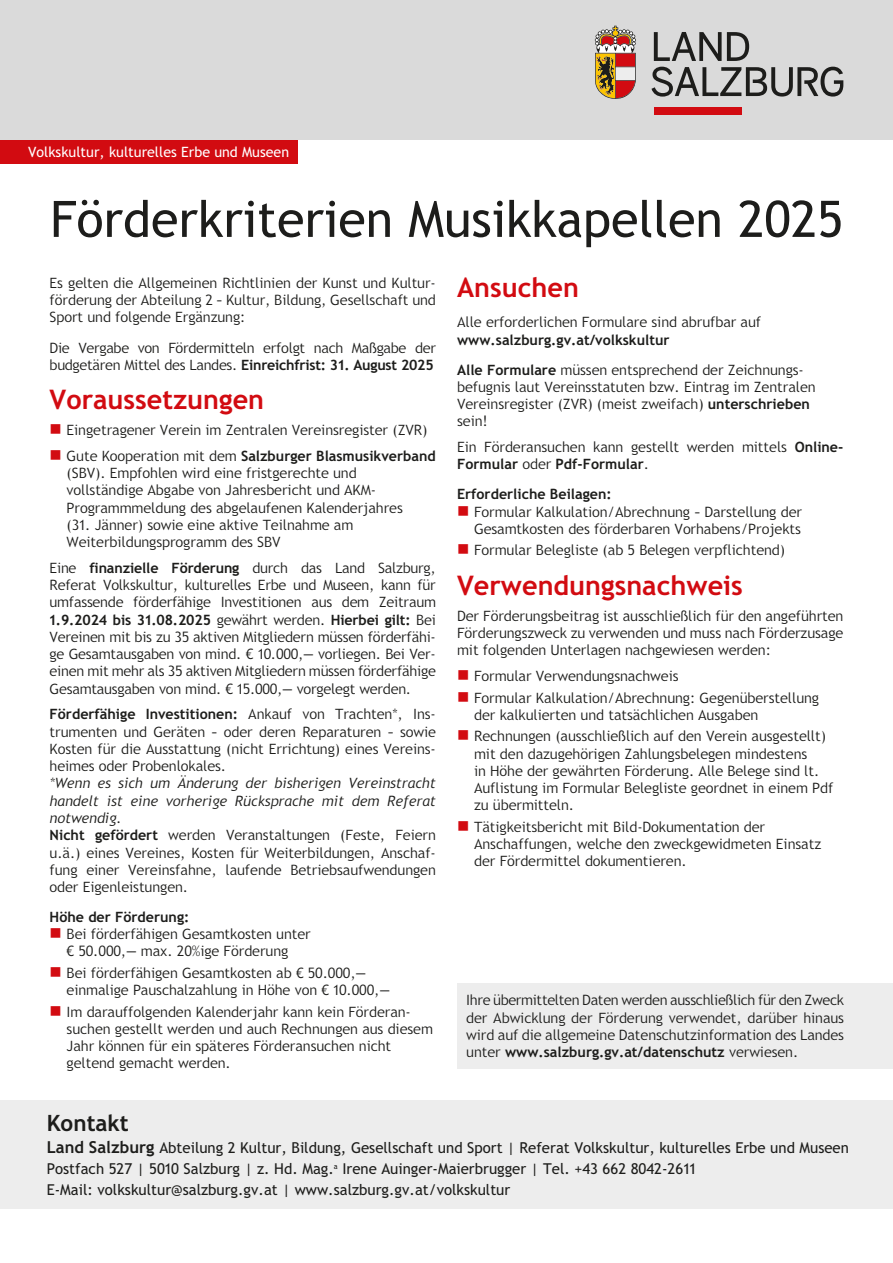
<style>
.page{position:relative;width:893px;height:1263px;background:#fff}
.page>*{position:absolute;margin:0;border:0;box-sizing:border-box;transform-origin:0 0}
.t1{font:50.25px "Trebuchet SBG2";color:#1d1d1b}
.t2{font:700 27px "Trebuchet SBG2";color:#d20b11}
.t3{font:700 22.5px "Trebuchet SBG2";color:#1d1d1b}
.t4{font:15px/21px "Trebuchet SBG2";color:#1d1d1b}
.t5{font:300 14.25px/17.2px "Trebuchet SBG2";color:#1d1d1b}
.t6{font:700 14.25px/30px "Trebuchet SBG2";color:#1d1d1b}
.t7{font:14.25px "Trebuchet SBG2";color:#fff}
.s1{font-weight:700}
.s2{font-style:italic}
.s3{font-weight:300}
.s4{font-weight:700;font-size:16.5px}
</style>
<div class="page">
<div style="left:0;top:0;width:893px;height:140px;background:#dadada"></div>
<div style="left:0;top:140px;width:298px;height:24px;background:#d20b11"></div>
<svg style="left:595px;top:26px;width:41px;height:73px"></svg>
<div style="left:654px;top:107px;width:87px;height:8px;background:#d20b11"></div>
<svg style="left:651px;top:32px;width:192px;height:65px"></svg>
<div style="left:458px;top:983px;width:435px;height:86px;background:#ededed"></div>
<div style="left:0;top:1100px;width:893px;height:109px;background:#ededed"></div>
<p class="t7" style="left:28px;top:144px;width:262px">Volkskultur, kulturelles Erbe und Museen</p>
<h1 class="t1" style="left:50px;top:189px;width:795px">Förderkriterien Musikkapellen 2025</h1>
<p class="t5" style="left:50px;top:274px;width:388px;text-align:justify">Es gelten die Allgemeinen Richtlinien der Kunst und Kultur&shy;förderung der Abteilung 2 – Kultur, Bildung, Gesellschaft und Sport und folgende Ergänzung:</p>
<p class="t5" style="left:50px;top:339px;width:388px">Die Vergabe von Fördermitteln erfolgt nach Maßgabe der budgetären Mittel des Landes. <span class="s1">Einreichfrist: 31. August 2025</span></p>
<h2 class="t2" style="left:50px;top:383px;width:216px">Voraussetzungen</h2>
<p class="t5" style="left:67px;top:417px;width:371px;line-height:25.8px">Eingetragener Verein im Zentralen Vereinsregister (ZVR)<br>Gute Kooperation mit dem <span class="s1">Salzburger Blasmusikverband</span></p>
<p class="t5" style="left:67px;top:464px;width:338px">(SBV). Empfohlen wird eine fristgerechte und vollständige Abgabe von Jahresbericht und AKM-Programmmeldung des abgelaufenen Kalenderjahres (31. Jänner) sowie eine aktive Teilnahme am Weiterbildungsprogramm des SBV</p>
<p class="t5" style="left:50px;top:559px;width:388px;text-align:justify">Eine <span class="s1">finanzielle Förderung</span> durch das Land Salzburg, Referat Volkskultur, kulturelles Erbe und Museen, kann für umfassende förderfähige Investitionen aus dem Zeitraum <span class="s1">1.9.2024 bis 31.08.2025</span> gewährt werden. <span class="s1">Hierbei gilt:</span> Bei Vereinen mit bis zu 35 aktiven Mitgliedern müssen förderfähi&shy;ge Gesamtausgaben von mind. € 10.000,— vorliegen. Bei Ver&shy;einen mit mehr als 35 aktiven Mitgliedern müssen förderfähige Gesamtausgaben von mind. € 15.000,— vorgelegt werden.</p>
<p class="t5" style="left:50px;top:706px;width:388px;text-align:justify"><span class="s1">Förderfähige Investitionen:</span> Ankauf von Trachten*, Ins&shy;trumenten und Geräten – oder deren Reparaturen – sowie Kosten für die Ausstattung (nicht Errichtung) eines Vereins&shy;heimes oder Probenlokales.</p>
<p class="t5" style="left:50px;top:775px;width:388px"><span class="s2">*Wenn es sich um Änderung der bisherigen Vereinstracht handelt ist eine vorherige Rücksprache mit dem Referat notwendig.<br></span><span class="s1">Nicht gefördert</span> werden Veranstaltungen (Feste, Feiern u.ä.) eines Vereines, Kosten für Weiterbildungen, Anschaf&shy;fung einer Vereinsfahne, laufende Betriebsaufwendungen oder Eigenleistungen.</p>
<p class="t6" style="left:50px;top:902px;width:141px">Höhe der Förderung:</p>
<p class="t5" style="left:67px;top:925px;width:246px">Bei förderfähigen Gesamtkosten unter € 50.000,— max. 20%ige Förderung</p>
<p class="t5" style="left:67px;top:964px;width:325px">Bei förderfähigen Gesamtkosten ab € 50.000,— einmalige Pauschalzahlung in Höhe von € 10.000,—</p>
<p class="t5" style="left:67px;top:1003px;width:368px">Im darauffolgenden Kalenderjahr kann kein Förderan&shy;suchen gestellt werden und auch Rechnungen aus diesem Jahr können für ein späteres Förderansuchen nicht geltend gemacht werden.</p>
<h2 class="t2" style="left:457px;top:271px;width:123px">Ansuchen</h2>
<p class="t5" style="left:457px;top:314px;width:306px">Alle erforderlichen Formulare sind abrufbar auf</p>
<p class="t6" style="left:457px;top:325px;width:348px">www.salzburg.gv.at/volkskultur<br>Alle Formulare <span class="s3">müssen entsprechend der Zeichnungs-</span></p>
<p class="t5" style="left:457px;top:378px;width:360px">befugnis laut Vereinsstatuten bzw. Eintrag im Zentralen<br>Vereinsregister (ZVR) (meist zweifach) <span class="s1">unterschrieben </span>sein!</p>
<p class="t5" style="left:457px;top:439px;width:388px">Ein Förderansuchen kann gestellt werden mittels <span class="s1">Online-<br>Formular</span> oder <span class="s1">Pdf-Formular</span>.</p>
<p class="t6" style="left:457px;top:479px;width:156px">Erforderliche Beilagen:</p>
<p class="t5" style="left:474px;top:503px;width:329px">Formular Kalkulation/Abrechnung – Darstellung der<br>Gesamtkosten des förderbaren Vorhabens/Projekts</p>
<p class="t5" style="left:474px;top:542px;width:312px">Formular Belegliste (ab 5 Belegen verpflichtend)</p>
<h2 class="t2" style="left:457px;top:568px;width:287px">Verwendungsnachweis</h2>
<p class="t5" style="left:457px;top:607px;width:388px;text-align:justify">Der Förderungsbeitrag ist ausschließlich für den angeführten Förderungszweck zu verwenden und muss nach Förderzusage mit folgenden Unterlagen nachgewiesen werden:</p>
<p class="t5" style="left:474px;top:665px;width:346px;line-height:21.5px">Formular Verwendungsnachweis<br>Formular Kalkulation/Abrechnung: Gegenüberstellung</p>
<p class="t5" style="left:474px;top:704px;width:353px;line-height:21.5px">der kalkulierten und tatsächlichen Ausgaben<br>Rechnungen (ausschließlich auf den Verein ausgestellt)</p>
<p class="t5" style="left:474px;top:745px;width:361px">mit den dazugehörigen Zahlungsbelegen mindestens<br>in Höhe der gewährten Förderung. Alle Belege sind lt.<br>Auflistung im Formular Belegliste geordnet in einem Pdf zu übermitteln.</p>
<p class="t5" style="left:474px;top:818px;width:348px">Tätigkeitsbericht mit Bild-Dokumentation der<br>Anschaffungen, welche den zweckgewidmeten Einsatz der Fördermittel dokumentieren.</p>
<p class="t5" style="left:466px;top:992px;width:379px;text-align:justify">Ihre übermittelten Daten werden ausschließlich für den Zweck der Abwicklung der Förderung verwendet, darüber hinaus wird auf die allgemeine Datenschutzinformation des Landes unter <span class="s1">www.salzburg.gv.at/datenschutz</span> verwiesen.</p>
<h3 class="t3" style="left:47px;top:1108px;width:84px">Kontakt</h3>
<p class="t4" style="left:47px;top:1137px;width:804px"><span class="s4">Land Salzburg</span> Abteilung 2 Kultur, Bildung, Gesellschaft und Sport | Referat Volkskultur, kulturelles Erbe und Museen<br>Postfach 527 | 5010 Salzburg | z. Hd. Mag.<sup>a</sup> Irene Auinger-Maierbrugger | Tel. +43 662 8042-2611<br>E-Mail: volkskultur@salzburg.gv.at | www.salzburg.gv.at/volkskultur</p>
</div>
